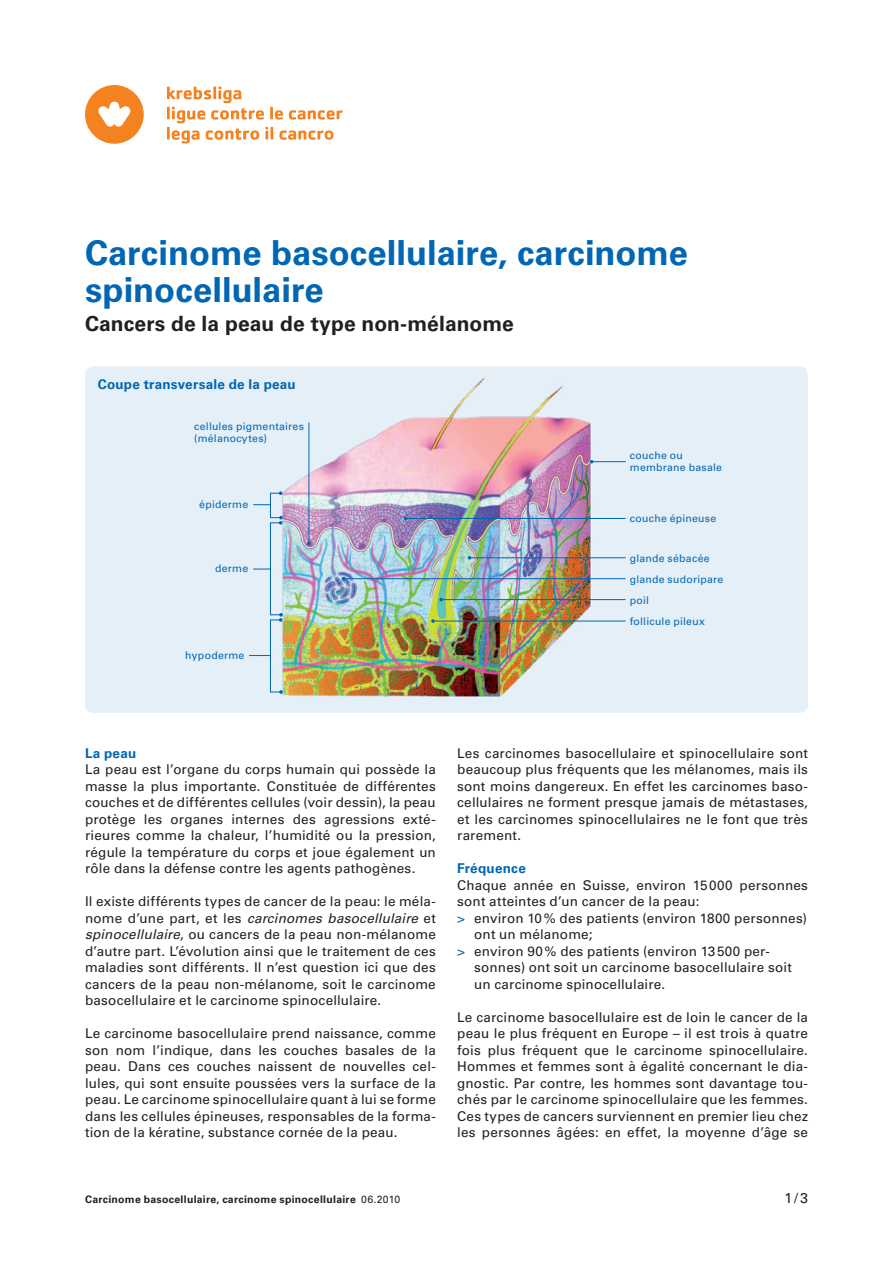
<style>
.page{position:relative;width:893px;height:1263px;background:#fff}
.page>*{position:absolute;margin:0;border:0;box-sizing:border-box;transform-origin:0 0}
.t1{font:700 34.5px/37.5px "Univers LT Std";color:#0166b3}
.t2{font:700 21px "Univers LT Std";letter-spacing:.005em;color:#231f20}
.t3{font:14.25px "Univers LT Std";color:#231f20}
.t4{font:13.5px/16.5px "Univers LT Std";letter-spacing:.015em;color:#231f20;text-align:justify}
.t5{font:700 13.5px "Univers LT Std";letter-spacing:.02em;color:#0166b3}
.t6{font:10.5px/12px "Univers LT Std";letter-spacing:.025em;color:#0166b3}
.t7{font:700 10.5px "Univers LT Std";letter-spacing:.025em;color:#231f20}
.s1{font-style:italic}
.s2{color:#0166b3}
.s3{font-weight:400}
</style>
<div class="page">
<svg style="left:85px;top:85px;width:59px;height:59px"></svg>
<svg style="left:167px;top:87px;width:176px;height:57px"></svg>
<img style="left:85px;top:366px;width:723px;height:347px">
<div style="left:270px;top:493px;width:11px;height:25px;border:1px solid #0166b3"></div>
<svg style="left:279px;top:491px;width:3px;height:4px"></svg>
<div style="left:270px;top:522px;width:11px;height:93px;border:1px solid #0166b3"></div>
<svg style="left:279px;top:516px;width:4px;height:9px"></svg>
<div style="left:270px;top:619px;width:11px;height:73px;border:1px solid #0166b3"></div>
<svg style="left:279px;top:613px;width:4px;height:9px"></svg>
<svg style="left:279px;top:690px;width:4px;height:4px"></svg>
<svg style="left:253px;top:504px;width:17px;height:1px"></svg>
<hr style="left:308px;top:422px;width:1px;height:121px;background:#0166b3">
<svg style="left:253px;top:569px;width:17px;height:1px"></svg>
<svg style="left:249px;top:655px;width:21px;height:1px"></svg>
<hr style="left:433px;top:621px;width:193px;height:1px;background:#0166b3">
<svg style="left:431px;top:619px;width:4px;height:4px"></svg>
<hr style="left:441px;top:599px;width:185px;height:1px;background:#0166b3">
<hr style="left:470px;top:557px;width:156px;height:1px;background:#0166b3">
<hr style="left:406px;top:518px;width:220px;height:1px;background:#0166b3">
<hr style="left:592px;top:461px;width:34px;height:1px;background:#0166b3">
<hr style="left:344px;top:578px;width:282px;height:1px;background:#0166b3">
<h1 class="t1" style="left:85px;top:234px;width:604px">Carcinome basocellulaire, carcinome spinocellulaire</h1>
<h2 class="t2" style="left:85px;top:311px;width:430px">Cancers de la peau de type non-mélanome</h2>
<p class="t5" style="left:98px;top:376px;width:200px">Coupe transversale de la peau</p>
<p class="t6" style="left:194px;top:420px;width:111px">cellules pigmentaires (mélanocytes)</p>
<p class="t6" style="left:199px;top:498px;width:50px">épiderme</p>
<p class="t6" style="left:215px;top:563px;width:35px">derme</p>
<p class="t6" style="left:185px;top:649px;width:61px">hypoderme</p>
<p class="t6" style="left:630px;top:450px;width:94px">couche ou membrane basale</p>
<p class="t6" style="left:630px;top:513px;width:88px">couche épineuse</p>
<p class="t6" style="left:630px;top:552px;width:81px">glande sébacée</p>
<p class="t6" style="left:630px;top:573px;width:95px">glande sudoripare</p>
<p class="t6" style="left:630px;top:594px;width:21px">poil</p>
<p class="t6" style="left:630px;top:615px;width:77px">follicule pileux</p>
<p class="t5" style="left:85px;top:745px;width:53px">La peau</p>
<p class="t4" style="left:85px;top:761px;width:352px">La peau est l’organe du corps humain qui possède la masse la plus importante. Constituée de différentes couches et de différentes cellules (voir dessin), la peau protège les organes internes des agressions exté&shy;rieures comme la chaleur, l’humidité ou la pression, régule la température du corps et joue également un rôle dans la défense contre les agents pathogènes.</p>
<p class="t4" style="left:85px;top:893px;width:352px">Il existe différents types de cancer de la peau: le méla&shy;nome d’une part, et les <span class="s1">carcinomes basocellulaire</span> et <span class="s1">spinocellulaire</span>, ou cancers de la peau non-mélanome d’autre part. L’évolution ainsi que le traitement de ces maladies sont différents. Il n’est question ici que des cancers de la peau non-mélanome, soit le carcinome basocellulaire et le carcinome spinocellulaire.</p>
<p class="t4" style="left:85px;top:1025px;width:352px">Le carcinome basocellulaire prend naissance, comme son nom l’indique, dans les couches basales de la peau. Dans ces couches naissent de nouvelles cel&shy;lules, qui sont ensuite poussées vers la surface de la peau. Le carcinome spinocellulaire quant à lui se forme dans les cellules épineuses, responsables de la forma&shy;tion de la kératine, substance cornée de la peau.</p>
<p class="t4" style="left:457px;top:745px;width:352px">Les carcinomes basocellulaire et spinocellulaire sont beaucoup plus fréquents que les mélanomes, mais ils sont moins dangereux. En effet les carcinomes baso&shy;cellulaires ne forment presque jamais de métastases, et les carcinomes spinocellulaires ne le font que très rarement.</p>
<p class="t5" style="left:457px;top:861px;width:70px">Fréquence</p>
<p class="t4" style="left:457px;top:877px;width:352px">Chaque année en Suisse, environ 15000 personnes</p>
<p class="t4" style="left:457px;top:893px;width:244px">sont atteintes d’un cancer de la peau:</p>
<p class="t4" style="left:457px;top:910px;width:351px"><span class="s2">&gt;</span> environ 10% des patients (environ 1800 personnes)</p>
<p class="t4" style="left:474px;top:926px;width:120px">ont un mélanome;</p>
<p class="t4" style="left:457px;top:943px;width:314px"><span class="s2">&gt;</span> environ 90% des patients (environ 13500 per-</p>
<p class="t4" style="left:474px;top:959px;width:319px">sonnes) ont soit un carcinome basocellulaire soit</p>
<p class="t4" style="left:474px;top:976px;width:193px">un carcinome spinocellulaire.</p>
<p class="t4" style="left:457px;top:1009px;width:352px">Le carcinome basocellulaire est de loin le cancer de la peau le plus fréquent en Europe – il est trois à quatre fois plus fréquent que le carcinome spinocellulaire.<br>Hommes et femmes sont à égalité concernant le dia&shy;gnostic. Par contre, les hommes sont davantage tou&shy;chés par le carcinome spinocellulaire que les femmes.<br>Ces types de cancers surviennent en premier lieu chez les personnes âgées: en effet, la moyenne d’âge se</p>
<p class="t7" style="left:85px;top:1193px;width:317px">Carcinome basocellulaire, carcinome spinocellulaire <span class="s3">06.2010</span></p>
<p class="t3" style="left:785px;top:1190px;width:25px">1/3</p>
</div>
